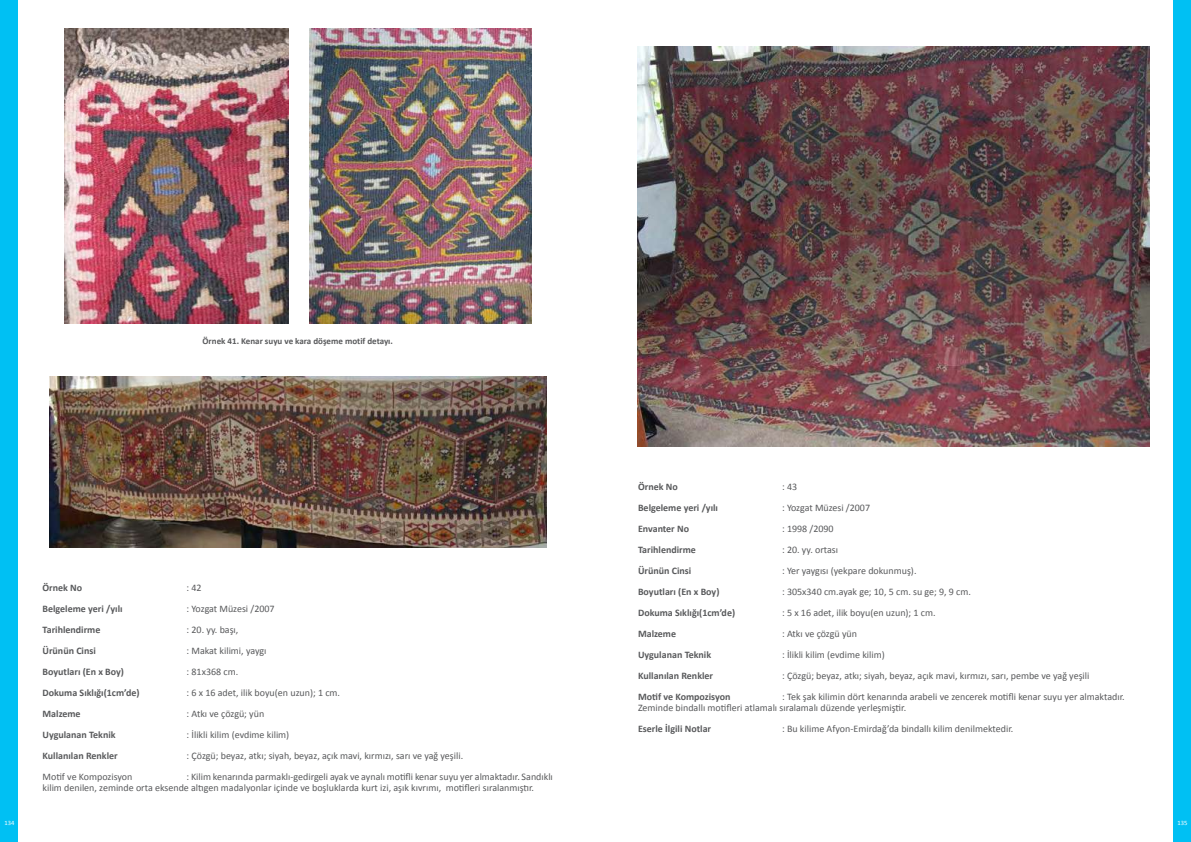
<style>
.page{position:relative;width:1191px;height:842px;background:#fff}
.page>*{position:absolute;margin:0;border:0;box-sizing:border-box;transform-origin:0 0}
.t1{font:10px/11px "Calibri";color:#58595b}
.t2{font:700 10px "Calibri";color:#58595b}
.t3{font:700 9px "Calibri";color:#58595b}
.t4{font:6.6px "Calibri";color:#fff}
</style>
<div class="page">
<div style="left:0;top:0;width:17px;height:842px;background:#00c0f3"></div>
<div style="left:1174px;top:0;width:17px;height:842px;background:#00c0f3"></div>
<img style="left:65px;top:28px;width:223px;height:296px">
<img style="left:309px;top:28px;width:222px;height:296px">
<img style="left:49px;top:377px;width:497px;height:170px">
<img style="left:637px;top:47px;width:512px;height:400px">
<p class="t3" style="left:202px;top:334px;width:192px">Örnek 41. Kenar suyu ve kara döşeme motif detayı.</p>
<p class="t2" style="left:43px;top:580px;width:41px">Örnek No</p>
<p class="t1" style="left:187px;top:581px;width:17px">: 42</p>
<p class="t2" style="left:43px;top:601px;width:82px">Belgeleme yeri /yılı</p>
<p class="t1" style="left:187px;top:602px;width:90px">: Yozgat Müzesi /2007</p>
<p class="t2" style="left:43px;top:622px;width:59px">Tarihlendirme</p>
<p class="t1" style="left:187px;top:623px;width:53px">: 20. yy. başı,</p>
<p class="t2" style="left:43px;top:643px;width:55px">Ürünün Cinsi</p>
<p class="t1" style="left:187px;top:644px;width:81px">: Makat kilimi, yaygı</p>
<p class="t2" style="left:43px;top:664px;width:83px">Boyutları (En x Boy)</p>
<p class="t1" style="left:187px;top:665px;width:53px">: 81x368 cm.</p>
<p class="t2" style="left:43px;top:685px;width:99px">Dokuma Sıklığı(1cm’de)</p>
<p class="t1" style="left:187px;top:686px;width:155px">: 6 x 16 adet, ilik boyu(en uzun); 1 cm.</p>
<p class="t2" style="left:43px;top:706px;width:40px">Malzeme</p>
<p class="t1" style="left:187px;top:707px;width:79px">: Atkı ve çözgü; yün</p>
<p class="t2" style="left:43px;top:727px;width:75px">Uygulanan Teknik</p>
<p class="t1" style="left:187px;top:728px;width:104px">: İlikli kilim (evdime kilim)</p>
<p class="t2" style="left:43px;top:748px;width:77px">Kullanılan Renkler</p>
<p class="t1" style="left:187px;top:749px;width:278px">: Çözgü; beyaz, atkı; siyah, beyaz, açık mavi, kırmızı, sarı ve yağ yeşili.</p>
<p class="t1" style="left:43px;top:770px;width:91px">Motif ve Kompozisyon</p>
<p class="t1" style="left:43px;top:770px;width:512px;text-indent:144px">: Kilim kenarında parmaklı-gedirgeli ayak ve aynalı motifli kenar suyu yer almaktadır. Sandıklı kilim denilen, zeminde orta eksende altıgen madalyonlar içinde ve boşluklarda kurt izi, aşık kıvrımı, motifleri sıralanmıştır.</p>
<p class="t2" style="left:638px;top:479px;width:41px">Örnek No</p>
<p class="t1" style="left:782px;top:481px;width:17px">: 43</p>
<p class="t2" style="left:638px;top:500px;width:82px">Belgeleme yeri /yılı</p>
<p class="t1" style="left:782px;top:502px;width:90px">: Yozgat Müzesi /2007</p>
<p class="t2" style="left:638px;top:521px;width:53px">Envanter No</p>
<p class="t1" style="left:782px;top:523px;width:53px">: 1998 /2090</p>
<p class="t2" style="left:638px;top:542px;width:59px">Tarihlendirme</p>
<p class="t1" style="left:782px;top:544px;width:58px">: 20. yy. ortası</p>
<p class="t2" style="left:638px;top:563px;width:55px">Ürünün Cinsi</p>
<p class="t1" style="left:782px;top:565px;width:136px">: Yer yaygısı (yekpare dokunmuş).</p>
<p class="t2" style="left:638px;top:584px;width:83px">Boyutları (En x Boy)</p>
<p class="t1" style="left:782px;top:586px;width:190px">: 305x340 cm.ayak ge; 10, 5 cm. su ge; 9, 9 cm.</p>
<p class="t2" style="left:638px;top:605px;width:99px">Dokuma Sıklığı(1cm’de)</p>
<p class="t1" style="left:782px;top:607px;width:155px">: 5 x 16 adet, ilik boyu(en uzun); 1 cm.</p>
<p class="t2" style="left:638px;top:626px;width:40px">Malzeme</p>
<p class="t1" style="left:782px;top:628px;width:76px">: Atkı ve çözgü yün</p>
<p class="t2" style="left:638px;top:647px;width:75px">Uygulanan Teknik</p>
<p class="t1" style="left:782px;top:649px;width:104px">: İlikli kilim (evdime kilim)</p>
<p class="t2" style="left:638px;top:668px;width:77px">Kullanılan Renkler</p>
<p class="t1" style="left:782px;top:670px;width:309px">: Çözgü; beyaz, atkı; siyah, beyaz, açık mavi, kırmızı, sarı, pembe ve yağ yeşili</p>
<p class="t2" style="left:638px;top:689px;width:94px">Motif ve Kompozisyon</p>
<p class="t1" style="left:638px;top:691px;width:488px;text-indent:144px">: Tek şak kilimin dört kenarında arabeli ve zencerek motifli kenar suyu yer almaktadır.<br>Zeminde bindallı motifleri atlamalı sıralamalı düzende yerleşmiştir.</p>
<p class="t2" style="left:638px;top:721px;width:75px">Eserle İlgili Notlar</p>
<p class="t1" style="left:782px;top:723px;width:233px">: Bu kilime Afyon-Emirdağ’da bindallı kilim denilmektedir.</p>
<p class="t4" style="left:4px;top:818px;width:11px">134</p>
<p class="t4" style="left:1177px;top:818px;width:11px">135</p>
</div>
